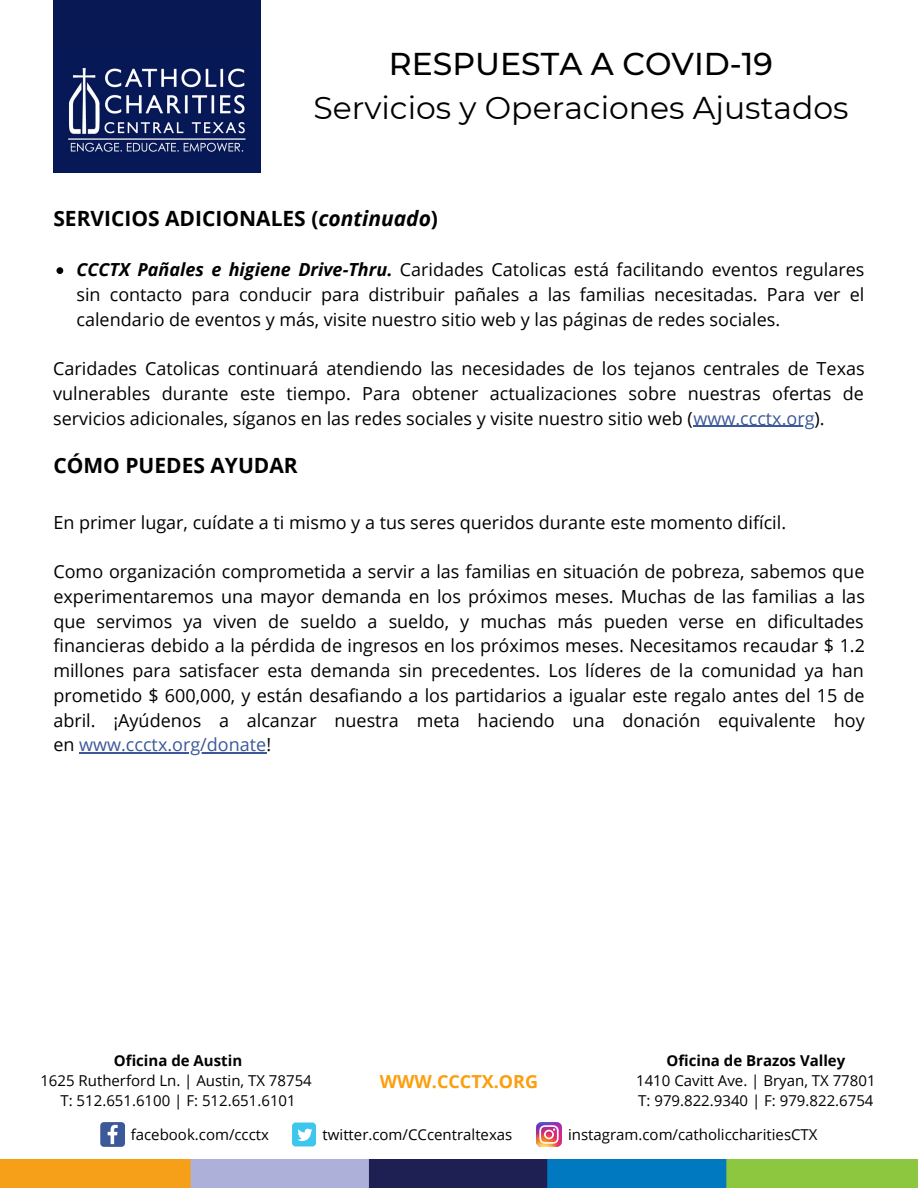
<style>
.page{position:relative;width:918px;height:1188px;background:#fff}
.page>*{position:absolute;margin:0;border:0;box-sizing:border-box;transform-origin:0 0}
.t1{font:31.5px "Montserrat";color:#000}
.t2{font:500 31.5px "Montserrat";color:#000}
.t3{font:700 21px "Open Sans";color:#000}
.t4{font:18px/24.8px "Open Sans";color:#000;text-align:justify}
.t5{font:700 18px "Open Sans";color:#fb9f0e}
.t6{font:15px/20.2px "Open Sans";color:#000;text-align:center}
.t7{font:700 15px "Open Sans";color:#000}
.s1{font-style:italic}
.s2{font-weight:700;font-style:italic}
.s3{color:#3b5998}
</style>
<div class="page">
<img style="left:0;top:1159px;width:918px;height:29px">
<div style="left:53px;top:0;width:208px;height:154px;background:#071854"></div>
<img style="left:53px;top:68px;width:207px;height:104px">
<svg style="left:100px;top:1122px;width:25px;height:25px"></svg>
<div style="left:292px;top:1123px;width:24px;height:23px;background:#3fc6ee;border-radius:4px"></div>
<svg style="left:297px;top:1129px;width:16px;height:12px"></svg>
<img style="left:537px;top:1122px;width:24px;height:25px">
<svg style="left:57px;top:267px;width:6px;height:7px"></svg>
<hr style="left:693px;top:426px;width:122px;height:1px;background:#3b5998">
<hr style="left:79px;top:752px;width:187px;height:2px;background:#3b5998">
<h1 class="t2" style="left:389px;top:44px;width:386px">RESPUESTA A COVID-19</h1>
<h1 class="t1" style="left:313px;top:88px;width:537px">Servicios y Operaciones Ajustados</h1>
<p class="t3" style="left:53px;top:204px;width:386px">SERVICIOS ADICIONALES (<span class="s1">continuado</span>)</p>
<p class="t4" style="left:77px;top:257px;width:789px"><span class="s2">CCCTX Pañales e higiene Drive-Thru.</span> Caridades Catolicas está facilitando eventos regulares sin contacto para conducir para distribuir pañales a las familias necesitadas. Para ver el calendario de eventos y más, visite nuestro sitio web y las páginas de redes sociales.</p>
<p class="t4" style="left:53px;top:356px;width:813px">Caridades Catolicas continuará atendiendo las necesidades de los tejanos centrales de Texas vulnerables durante este tiempo. Para obtener actualizaciones sobre nuestras ofertas de servicios adicionales, síganos en las redes sociales y visite nuestro sitio web (<span class="s3">www.ccctx.org</span>).</p>
<p class="t3" style="left:53px;top:451px;width:246px">CÓMO PUEDES AYUDAR</p>
<p class="t4" style="left:53px;top:509px;width:734px">En primer lugar, cuídate a ti mismo y a tus seres queridos durante este momento difícil.</p>
<p class="t4" style="left:53px;top:559px;width:813px">Como organización comprometida a servir a las familias en situación de pobreza, sabemos que experimentaremos una mayor demanda en los próximos meses. Muchas de las familias a las que servimos ya viven de sueldo a sueldo, y muchas más pueden verse en dificultades financieras debido a la pérdida de ingresos en los próximos meses. Necesitamos recaudar $ 1.2 millones para satisfacer esta demanda sin precedentes. Los líderes de la comunidad ya han prometido $ 600,000, y están desafiando a los partidarios a igualar este regalo antes del 15 de abril. ¡Ayúdenos a alcanzar nuestra meta haciendo una donación equivalente hoy en <span class="s3">www.ccctx.org/donate</span>!</p>
<p class="t7" style="left:114px;top:1050px;width:130px">Oficina de Austin</p>
<p class="t6" style="left:40px;top:1070px;width:273px">1625 Rutherford Ln. | Austin, TX 78754<br>T: 512.651.6100 | F: 512.651.6101</p>
<p class="t5" style="left:380px;top:1069px;width:160px">WWW.CCCTX.ORG</p>
<p class="t7" style="left:666px;top:1050px;width:180px">Oficina de Brazos Valley</p>
<p class="t6" style="left:636px;top:1070px;width:241px;text-align:left">1410 Cavitt Ave. | Bryan, TX 77801<br>T: 979.822.9340 | F: 979.822.6754</p>
<p class="t6" style="left:131px;top:1124px;width:140px">facebook.com/ccctx</p>
<p class="t6" style="left:323px;top:1124px;width:191px">twitter.com/CCcentraltexas</p>
<p class="t6" style="left:568px;top:1124px;width:251px">instagram.com/catholiccharitiesCTX</p>
</div>
